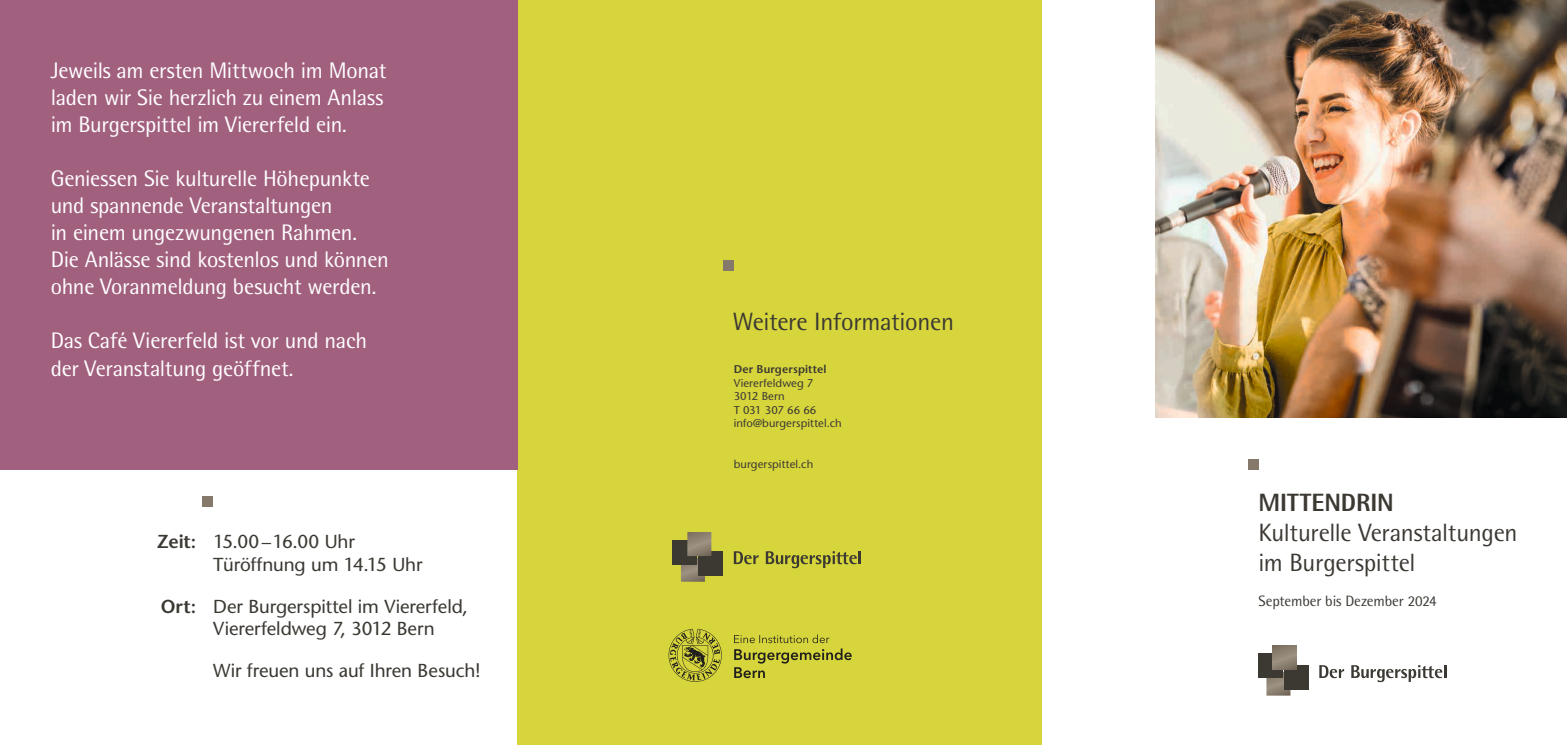
<style>
.page{position:relative;width:1567px;height:745px;background:#fff}
.page>*{position:absolute;margin:0;border:0;box-sizing:border-box;transform-origin:0 0}
.t1{font:25px/30px "Rotis Semi Sans Std";letter-spacing:-.015em;color:#3c3933}
.t2{font:800 25px "Rotis Semi Sans Std";letter-spacing:-.005em;color:#3c3933}
.t3{font:22.5px/27px "Rotis Semi Sans Std";letter-spacing:-.015em;color:#fff}
.t4{font:500 18.75px/22.5px "Stone Sans Std";letter-spacing:-.005em;color:#3c3933}
.t5{font:600 18.75px "Stone Sans Std";color:#3c3933}
.t6{font:15px "Rotis Semi Sans Std";letter-spacing:-.01em;color:#3c3933}
.t7{font:500 11.25px/13.5px "Stone Sans Std";letter-spacing:.01em;color:#3c3933}
.t8{font:600 11.25px "Stone Sans Std";letter-spacing:.015em;color:#3c3933}
</style>
<div class="page">
<div style="left:517px;top:0;width:525px;height:744px;background:#d7d53c"></div>
<div style="left:723px;top:260px;width:10px;height:11px;background:#84796a"></div>
<svg style="left:668px;top:628px;width:183px;height:53px"></svg>
<img style="left:1155px;top:0;width:411px;height:417px">
<div style="left:1247px;top:458px;width:11px;height:11px;background:#84796a"></div>
<svg style="left:1266px;top:671px;width:24px;height:24px"></svg>
<div style="left:1258px;top:653px;width:24px;height:24px;background:#3c3933"></div>
<div style="left:1283px;top:664px;width:24px;height:24px;background:#3c3933"></div>
<svg style="left:1272px;top:645px;width:24px;height:24px"></svg>
<svg style="left:1319px;top:665px;width:24px;height:12px"></svg>
<svg style="left:1351px;top:665px;width:95px;height:16px"></svg>
<div style="left:673px;top:539px;width:24px;height:24px;background:#3c3933"></div>
<div style="left:698px;top:551px;width:24px;height:24px;background:#3c3933"></div>
<svg style="left:681px;top:532px;width:30px;height:49px"></svg>
<svg style="left:733px;top:551px;width:25px;height:13px"></svg>
<svg style="left:765px;top:551px;width:95px;height:17px"></svg>
<div style="left:0;top:0;width:517px;height:469px;background:#a2607f"></div>
<div style="left:202px;top:496px;width:11px;height:11px;background:#84796a"></div>
<p class="t3" style="left:51px;top:57px;width:337px">Jeweils am ersten Mittwoch im Monat laden wir Sie herzlich zu einem Anlass im Burgerspittel im Viererfeld ein.</p>
<p class="t3" style="left:51px;top:165px;width:339px">Geniessen Sie kulturelle Höhepunkte und spannende Veranstaltungen<br>in einem ungezwungenen Rahmen.<br>Die Anlässe sind kostenlos und können ohne Voranmeldung besucht werden.</p>
<p class="t3" style="left:51px;top:327px;width:318px">Das Café Viererfeld ist vor und nach der Veranstaltung geöffnet.</p>
<p class="t5" style="left:157px;top:530px;width:41px">Zeit:</p>
<p class="t5" style="left:161px;top:594px;width:37px">Ort:</p>
<p class="t4" style="left:213px;top:530px;width:211px">15.00–16.00 Uhr<br>Türöffnung um 14.15 Uhr</p>
<p class="t4" style="left:213px;top:594px;width:256px">Der Burgerspittel im Viererfeld,<br>Viererfeldweg 7, 3012 Bern</p>
<p class="t4" style="left:213px;top:658px;width:269px">Wir freuen uns auf Ihren Besuch!</p>
<p class="t1" style="left:732px;top:306px;width:223px">Weitere Informationen</p>
<p class="t8" style="left:733px;top:362px;width:94px">Der Burgerspittel</p>
<p class="t7" style="left:733px;top:376px;width:110px">Viererfeldweg 7<br>3012 Bern<br>T 031 307 66 66 info@burgerspittel.ch</p>
<p class="t7" style="left:733px;top:457px;width:81px">burgerspittel.ch</p>
<p class="t2" style="left:1258px;top:486px;width:137px">MITTENDRIN</p>
<p class="t1" style="left:1258px;top:516px;width:260px">Kulturelle Veranstaltungen im Burgerspittel</p>
<p class="t6" style="left:1258px;top:592px;width:180px">September bis Dezember 2024</p>
</div>
